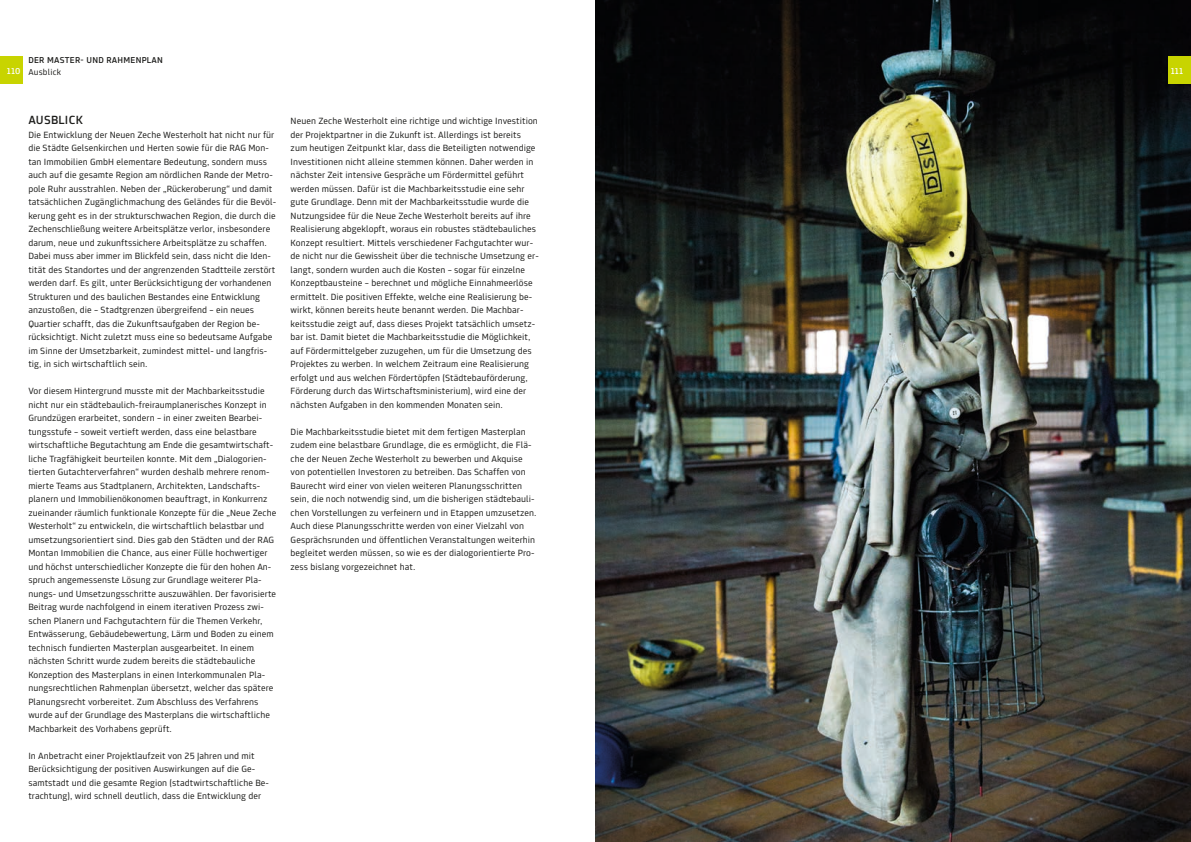
<style>
.page{position:relative;width:1191px;height:842px;background:#fff}
.page>*{position:absolute;margin:0;border:0;box-sizing:border-box;transform-origin:0 0}
.Headline_1_Versalien{font:500 12.5px "Tram Beta 110502 a";letter-spacing:.02em;color:#1d1d1b}
.Fliesstext{font:9.5px/13.5px "Tram Beta 110502 a";letter-spacing:.005em;color:#1d1d1b}
.Rubrik_bold_links{font:500 9px "Tram Beta 110502 a";letter-spacing:.03em;color:#1d1d1b}
.Rubrik_links{font:9px "Tram Beta 110502 a";letter-spacing:.02em;color:#1d1d1b}
.t1{font:500 9px "Tram Beta 110502 a";color:#fff}
</style>
<div class="page">
<img style="left:595px;top:0;width:596px;height:842px">
<div style="left:0;top:57px;width:23px;height:27px;background:#c8d400"></div>
<div style="left:1168px;top:57px;width:23px;height:27px;background:#c8d400"></div>
<p class="Rubrik_bold_links" style="left:28px;top:53px;width:136px">DER MASTER- UND RAHMENPLAN</p>
<p class="Rubrik_links" style="left:28px;top:65px;width:34px">Ausblick</p>
<p class="t1" style="left:7px;top:65px;width:15px">110</p>
<p class="t1" style="left:1170px;top:65px;width:14px">111</p>
<p class="Headline_1_Versalien" style="left:28px;top:111px;width:56px">AUSBLICK</p>
<p class="Fliesstext" style="left:28px;top:127px;width:249px">Die Entwicklung der Neuen Zeche Westerholt hat nicht nur für die Städte Gelsenkirchen und Herten sowie für die RAG Mon&shy;tan Immobilien GmbH elementare Bedeutung, sondern muss auch auf die gesamte Region am nördlichen Rande der Metro&shy;pole Ruhr ausstrahlen. Neben der „Rückeroberung“ und damit tatsächlichen Zugänglichmachung des Geländes für die Bevöl&shy;kerung geht es in der strukturschwachen Region, die durch die Zechenschließung weitere Arbeitsplätze verlor, insbesondere darum, neue und zukunftssichere Arbeitsplätze zu schaffen.<br>Dabei muss aber immer im Blickfeld sein, dass nicht die Iden&shy;tität des Standortes und der angrenzenden Stadtteile zerstört werden darf. Es gilt, unter Berücksichtigung der vorhandenen Strukturen und des baulichen Bestandes eine Entwicklung anzustoßen, die – Stadtgrenzen übergreifend – ein neues Quartier schafft, das die Zukunftsaufgaben der Region be-</p>
<p class="Fliesstext" style="left:28px;top:330px;width:245px">rücksichtigt. Nicht zuletzt muss eine so bedeutsame Aufgabe im Sinne der Umsetzbarkeit, zumindest mittel- und langfris&shy;tig, in sich wirtschaftlich sein.</p>
<p class="Fliesstext" style="left:28px;top:384px;width:238px">Vor diesem Hintergrund musste mit der Machbarkeitsstudie</p>
<p class="Fliesstext" style="left:28px;top:397px;width:240px">nicht nur ein städtebaulich-freiraumplanerisches Konzept in<br>Grundzügen erarbeitet, sondern – in einer zweiten Bearbei-</p>
<p class="Fliesstext" style="left:28px;top:424px;width:246px">tungsstufe – soweit vertieft werden, dass eine belastbare wirtschaftliche Begutachtung am Ende die gesamtwirtschaft-</p>
<p class="Fliesstext" style="left:28px;top:451px;width:249px">liche Tragfähigkeit beurteilen konnte. Mit dem „Dialogorien&shy;tierten Gutachterverfahren“ wurden deshalb mehrere renom&shy;mierte Teams aus Stadtplanern, Architekten, Landschafts&shy;planern und Immobilienökonomen beauftragt, in Konkurrenz zueinander räumlich funktionale Konzepte für die „Neue Zeche Westerholt“ zu entwickeln, die wirtschaftlich belastbar und umsetzungsorientiert sind. Dies gab den Städten und der RAG Montan Immobilien die Chance, aus einer Fülle hochwertiger und höchst unterschiedlicher Konzepte die für den hohen An-</p>
<p class="Fliesstext" style="left:28px;top:573px;width:249px">spruch angemessenste Lösung zur Grundlage weiterer Pla&shy;nungs- und Umsetzungsschritte auszuwählen. Der favorisierte Beitrag wurde nachfolgend in einem iterativen Prozess zwi&shy;schen Planern und Fachgutachtern für die Themen Verkehr, Entwässerung, Gebäudebewertung, Lärm und Boden zu einem technisch fundierten Masterplan ausgearbeitet. In einem nächsten Schritt wurde zudem bereits die städtebauliche Konzeption des Masterplans in einen Interkommunalen Pla&shy;nungsrechtlichen Rahmenplan übersetzt, welcher das spätere Planungsrecht vorbereitet. Zum Abschluss des Verfahrens wurde auf der Grundlage des Masterplans die wirtschaftliche Machbarkeit des Vorhabens geprüft.</p>
<p class="Fliesstext" style="left:28px;top:748px;width:228px">In Anbetracht einer Projektlaufzeit von 25 Jahren und mit</p>
<p class="Fliesstext" style="left:28px;top:762px;width:228px">Berücksichtigung der positiven Auswirkungen auf die Ge-</p>
<p class="Fliesstext" style="left:28px;top:775px;width:242px">samtstadt und die gesamte Region (stadtwirtschaftliche Be-</p>
<p class="Fliesstext" style="left:28px;top:789px;width:234px">trachtung), wird schnell deutlich, dass die Entwicklung der</p>
<p class="Fliesstext" style="left:291px;top:114px;width:249px">Neuen Zeche Westerholt eine richtige und wichtige Investition der Projektpartner in die Zukunft ist. Allerdings ist bereits zum heutigen Zeitpunkt klar, dass die Beteiligten notwendige Investitionen nicht alleine stemmen können. Daher werden in nächster Zeit intensive Gespräche um Fördermittel geführt werden müssen. Dafür ist die Machbarkeitsstudie eine sehr gute Grundlage. Denn mit der Machbarkeitsstudie wurde die Nutzungsidee für die Neue Zeche Westerholt bereits auf ihre Realisierung abgeklopft, woraus ein robustes städtebauliches Konzept resultiert. Mittels verschiedener Fachgutachter wur-</p>
<p class="Fliesstext" style="left:291px;top:249px;width:250px">de nicht nur die Gewissheit über die technische Umsetzung er-</p>
<p class="Fliesstext" style="left:291px;top:262px;width:243px">langt, sondern wurden auch die Kosten – sogar für einzelne<br>Konzeptbausteine – berechnet und mögliche Einnahmeerlöse ermittelt. Die positiven Effekte, welche eine Realisierung be-</p>
<p class="Fliesstext" style="left:291px;top:303px;width:246px">wirkt, können bereits heute benannt werden. Die Machbar&shy;keitsstudie zeigt auf, dass dieses Projekt tatsächlich umsetz&shy;bar ist. Damit bietet die Machbarkeitsstudie die Möglichkeit, auf Fördermittelgeber zuzugehen, um für die Umsetzung des Projektes zu werben. In welchem Zeitraum eine Realisierung erfolgt und aus welchen Fördertöpfen (Städtebauförderung, Förderung durch das Wirtschaftsministerium), wird eine der nächsten Aufgaben in den kommenden Monaten sein.</p>
<p class="Fliesstext" style="left:291px;top:424px;width:242px">Die Machbarkeitsstudie bietet mit dem fertigen Masterplan zudem eine belastbare Grundlage, die es ermöglicht, die Flä-</p>
<p class="Fliesstext" style="left:291px;top:451px;width:247px">che der Neuen Zeche Westerholt zu bewerben und Akquise von potentiellen Investoren zu betreiben. Das Schaffen von Baurecht wird einer von vielen weiteren Planungsschritten sein, die noch notwendig sind, um die bisherigen städtebauli&shy;chen Vorstellungen zu verfeinern und in Etappen umzusetzen.<br>Auch diese Planungsschritte werden von einer Vielzahl von Gesprächsrunden und öffentlichen Veranstaltungen weiterhin begleitet werden müssen, so wie es der dialogorientierte Pro&shy;zess bislang vorgezeichnet hat.</p>
</div>
